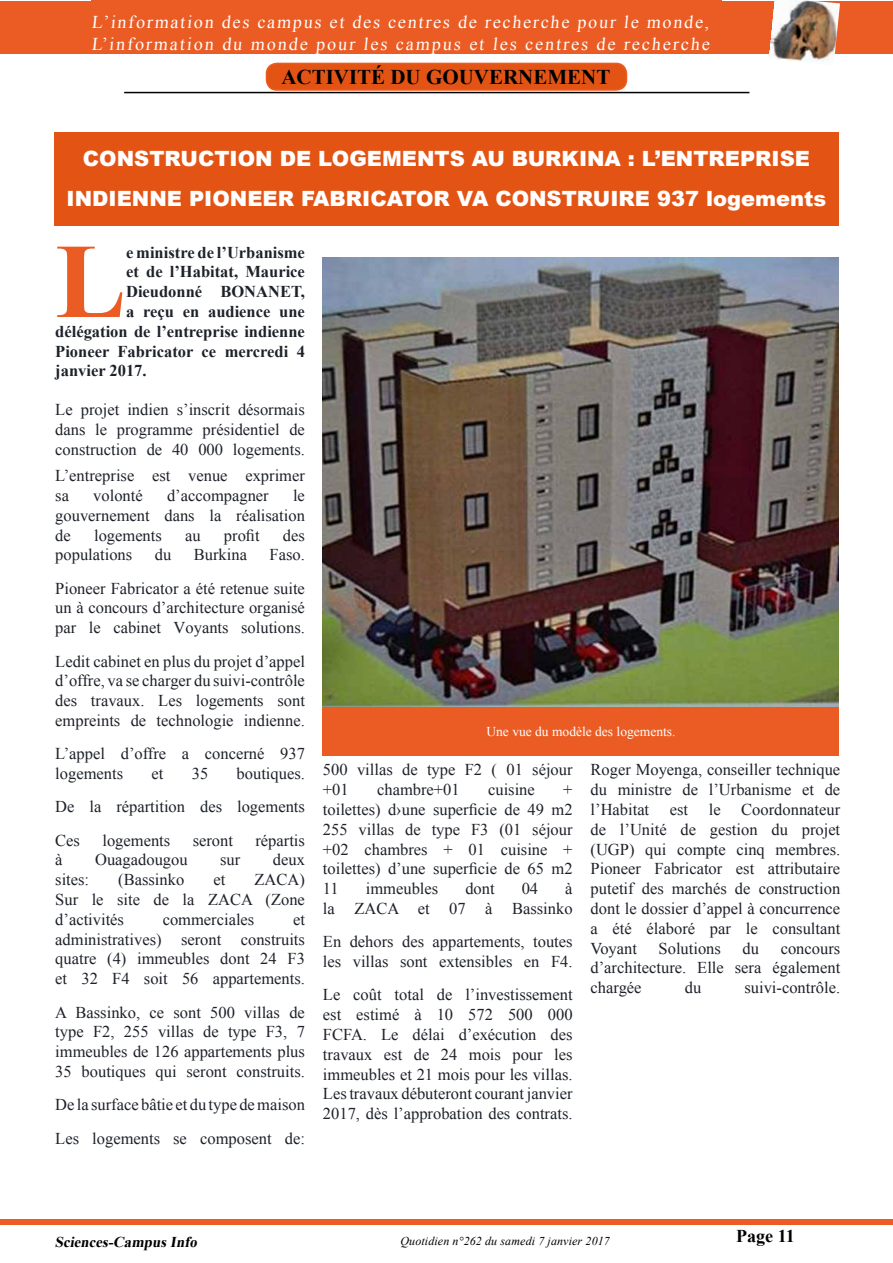
<style>
.page{position:relative;width:893px;height:1263px;background:#fff}
.page>*{position:absolute;margin:0;border:0;box-sizing:border-box;transform-origin:0 0}
.t1{font:700 106.2px "Times New Roman";color:#ea5c24}
.t2{font:900 21px/40.5px "Arial";color:#fff;text-align:center}
.t3{font:700 21px "Times New Roman";color:#000}
.t4{font:18px/21.6px "Times New Roman";letter-spacing:.105em;color:#fff}
.t5{font:700 18px "Times New Roman";color:#000}
.t6{font:16.5px/19.8px "Times New Roman";color:#1d2129;text-align:justify}
.t7{font:700 16.5px "Times New Roman";color:#1d2129}
.t8{font:italic 700 15px "Times New Roman";color:#000}
.t9{font:13.5px "Times New Roman";color:#fff}
.t10{font:italic 12px "Times New Roman";letter-spacing:.01em;color:#000}
</style>
<div class="page">
<div style="left:0;top:1219px;width:893px;height:6px;background:#ea5c24"></div>
<hr style="left:124px;top:92px;width:625px;height:1px;background:#000">
<div style="left:0;top:1px;width:893px;height:53px;background:#ea5c24"></div>
<div style="left:91px;top:0;width:631px;height:50px;background:#ea5c24"></div>
<img style="left:769px;top:0;width:71px;height:64px">
<div style="left:54px;top:132px;width:785px;height:93px;background:#e35414"></div>
<div style="left:266px;top:63px;width:360px;height:27px;background:#e35414;border-radius:10px"></div>
<div style="left:266px;top:63px;width:361px;height:28px;border:2px solid #ea5c24;border-radius:10px"></div>
<img style="left:323px;top:258px;width:516px;height:449px">
<div style="left:323px;top:707px;width:516px;height:48px;background:#ea5c24"></div>
<p class="t4" style="left:91px;top:11px;width:622px">L’information des campus et des centres de recherche pour le monde,<br>L’information du monde pour les campus et les centres de recherche</p>
<p class="t3" style="left:281px;top:62px;width:331px">ACTIVITÉ DU GOUVERNEMENT</p>
<p class="t2" style="left:67px;top:137px;width:761px">CONSTRUCTION DE LOGEMENTS AU BURKINA : L’ENTREPRISE<br>INDIENNE PIONEER FABRICATOR VA CONSTRUIRE 937 logements</p>
<h1 class="t1" style="left:55px;top:205px;width:72px">L</h1>
<p class="t7" style="left:126px;top:240px;width:180px">e ministre de l’Urbanisme</p>
<p class="t7" style="left:126px;top:260px;width:180px">et de l’Habitat, Maurice</p>
<p class="t7" style="left:126px;top:280px;width:180px">Dieudonné BONANET,</p>
<p class="t7" style="left:126px;top:300px;width:180px">a reçu en audience une</p>
<p class="t7" style="left:55px;top:319px;width:251px">délégation de l’entreprise indienne</p>
<p class="t7" style="left:55px;top:339px;width:251px">Pioneer Fabricator ce mercredi 4</p>
<p class="t7" style="left:55px;top:359px;width:93px">janvier 2017.</p>
<p class="t6" style="left:55px;top:399px;width:251px">Le projet indien s’inscrit désormais dans le programme présidentiel de construction de 40 000 logements.</p>
<p class="t6" style="left:55px;top:465px;width:251px">L’entreprise est venue exprimer sa</p>
<p class="t6" style="left:55px;top:485px;width:251px;text-indent:238px">le gouvernement dans la réalisation de</p>
<p class="t6" style="left:93px;top:485px;width:51px">volonté</p>
<p class="t6" style="left:167px;top:485px;width:103px">d’accompagner</p>
<p class="t6" style="left:94px;top:524px;width:69px">logements</p>
<p class="t6" style="left:185px;top:524px;width:17px">au</p>
<p class="t6" style="left:224px;top:524px;width:37px">profit</p>
<p class="t6" style="left:283px;top:524px;width:23px">des</p>
<p class="t6" style="left:55px;top:544px;width:79px">populations</p>
<p class="t6" style="left:155px;top:544px;width:18px">du</p>
<p class="t6" style="left:194px;top:544px;width:55px">Burkina</p>
<p class="t6" style="left:55px;top:538px;width:251px;line-height:33.3px;text-align:right">Faso.<br>Pioneer Fabricator a été retenue suite</p>
<p class="t6" style="left:55px;top:597px;width:251px">un à concours d’architecture organisé par le cabinet Voyants solutions.</p>
<p class="t6" style="left:55px;top:650px;width:251px">Ledit cabinet en plus du projet d’appel d’offre, va se charger du suivi-contrôle des travaux. Les logements sont empreints de technologie indienne.</p>
<p class="t6" style="left:55px;top:743px;width:251px">L’appel d’offre a concerné 937 logements</p>
<p class="t6" style="left:55px;top:756px;width:251px;line-height:33.3px;text-indent:181px">boutiques.<br>De la répartition des logements Ces</p>
<p class="t6" style="left:151px;top:763px;width:13px">et</p>
<p class="t6" style="left:192px;top:763px;width:18px">35</p>
<p class="t6" style="left:102px;top:830px;width:69px">logements</p>
<p class="t6" style="left:193px;top:830px;width:42px">seront</p>
<p class="t6" style="left:255px;top:830px;width:51px">répartis</p>
<p class="t6" style="left:55px;top:849px;width:9px">à</p>
<p class="t6" style="left:95px;top:849px;width:94px">Ouagadougou</p>
<p class="t6" style="left:220px;top:849px;width:22px">sur</p>
<p class="t6" style="left:273px;top:849px;width:34px">deux</p>
<p class="t6" style="left:55px;top:869px;width:35px">sites:</p>
<p class="t6" style="left:118px;top:869px;width:67px">(Bassinko</p>
<p class="t6" style="left:213px;top:869px;width:13px">et</p>
<p class="t6" style="left:55px;top:869px;width:251px;text-indent:199px">ZACA)<br>Sur le site de la ZACA (Zone d’activités</p>
<p class="t6" style="left:163px;top:909px;width:93px">commerciales</p>
<p class="t6" style="left:55px;top:909px;width:251px;text-indent:238px">et administratives) seront construits quatre (4) immeubles dont 24 F3 et 32 F4 soit 56 appartements.</p>
<p class="t6" style="left:55px;top:1001px;width:251px">A Bassinko, ce sont 500 villas de type F2, 255 villas de type F3, 7 immeubles de 126 appartements plus 35 boutiques qui seront construits.</p>
<p class="t6" style="left:55px;top:1087px;width:251px;line-height:33.3px">De la surface bâtie et du type de maison<br>Les logements se composent de:</p>
<p class="t9" style="left:486px;top:722px;width:190px">Une vue du modèle des logements.</p>
<p class="t6" style="left:323px;top:759px;width:251px">500 villas de type F2 ( 01 séjour +01</p>
<p class="t6" style="left:377px;top:779px;width:84px">chambre+01</p>
<p class="t6" style="left:488px;top:779px;width:48px">cuisine</p>
<p class="t6" style="left:323px;top:779px;width:251px;text-indent:240px">+ toilettes) d›une superficie de 49 m2<br>255 villas de type F3 (01 séjour +02 chambres + 01 cuisine + toilettes) d’une superficie de 65 m2<br>11</p>
<p class="t6" style="left:366px;top:878px;width:74px">immeubles</p>
<p class="t6" style="left:465px;top:878px;width:31px">dont</p>
<p class="t6" style="left:522px;top:878px;width:18px">04</p>
<p class="t6" style="left:323px;top:878px;width:251px;text-align:right">à<br>la ZACA et 07 à Bassinko</p>
<p class="t6" style="left:323px;top:931px;width:251px">En dehors des appartements, toutes les villas sont extensibles en F4.</p>
<p class="t6" style="left:323px;top:984px;width:251px">Le coût total de l’investissement est estimé à 10 572 500 000<br>FCFA. Le délai d’exécution des travaux est de 24 mois pour les immeubles et 21 mois pour les villas.<br>Les travaux débuteront courant janvier 2017, dès l’approbation des contrats.</p>
<p class="t6" style="left:591px;top:759px;width:251px">Roger Moyenga, conseiller technique du ministre de l’Urbanisme et de l’Habitat est le Coordonnateur de l’Unité de gestion du projet (UGP) qui compte cinq membres.<br>Pioneer Fabricator est attributaire putetif des marchés de construction dont le dossier d’appel à concurrence a été élaboré par le consultant Voyant</p>
<p class="t6" style="left:659px;top:938px;width:64px">Solutions</p>
<p class="t6" style="left:743px;top:938px;width:18px">du</p>
<p class="t6" style="left:591px;top:938px;width:251px;text-indent:190px">concours d’architecture. Elle sera également chargée</p>
<p class="t6" style="left:685px;top:977px;width:18px">du</p>
<p class="t6" style="left:744px;top:977px;width:97px">suivi-contrôle.</p>
<p class="t8" style="left:55px;top:1231px;width:147px">Sciences-CampusInfo</p>
<p class="t10" style="left:400px;top:1232px;width:211px">Quotidien n°262 du samedi 7 janvier 2017</p>
<p class="t5" style="left:736px;top:1223px;width:60px">Page 11</p>
</div>
